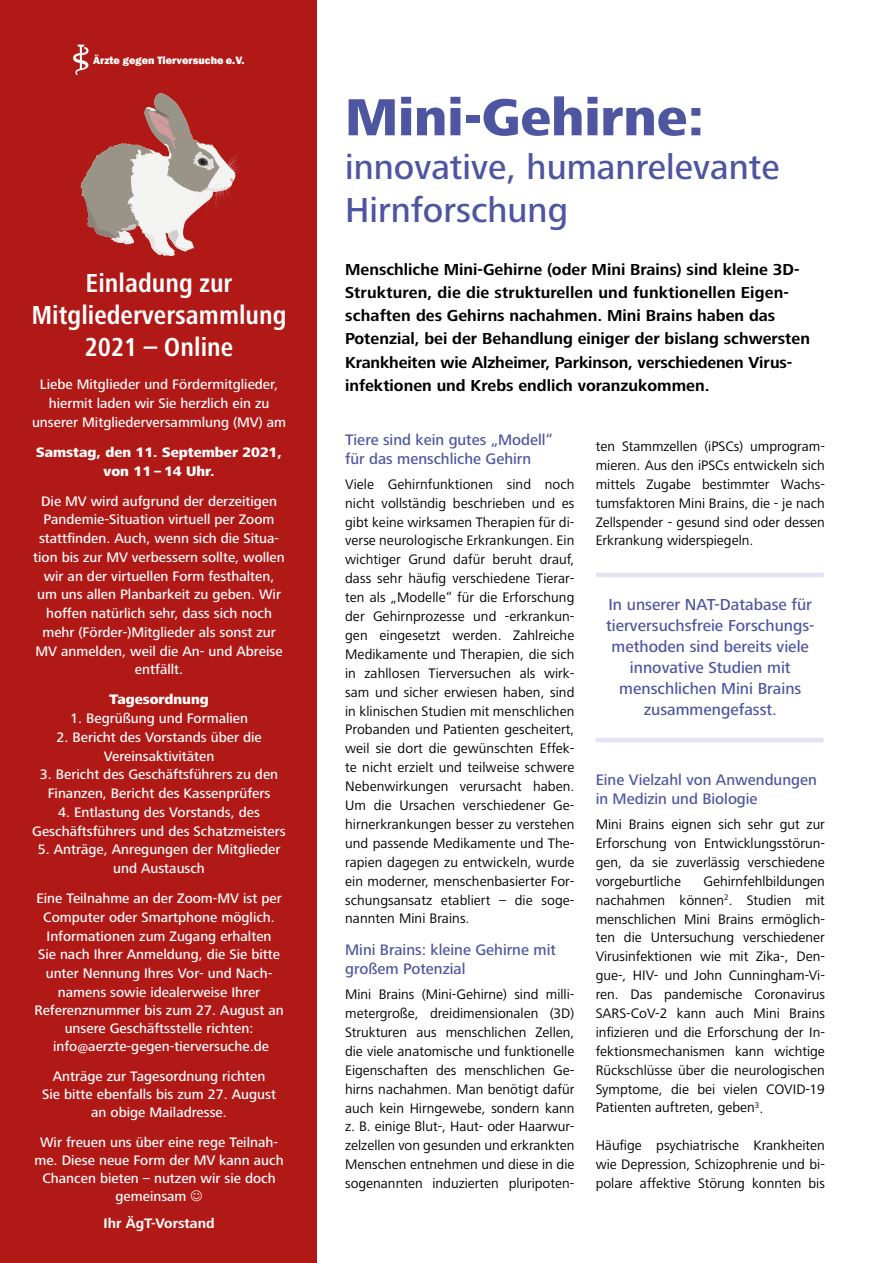
<style>
.page{position:relative;width:893px;height:1263px;background:#fff}
.page>*{position:absolute;margin:0;border:0;box-sizing:border-box;transform-origin:0 0}
.t1{font:800 54px "Frutiger Next LT";color:#4e55a1}
.t2{font:500 36px/43.2px "Frutiger Next LT";color:#4e55a1}
.t3{font:700 condensed 27px/32.4px "Frutiger Next LT";color:#fff;text-align:center}
.t4{font:700 16.5px/23.2px "Frutiger Next LT";color:#000}
.t5{font:500 16.5px/21px "Frutiger Next LT";color:#4e55a1;text-align:center}
.t6{font:500 15.75px/18.9px "Frutiger Next LT";color:#4e55a1}
.t7{font:14.25px/18.9px "Frutiger Next LT";color:#000;text-align:justify}
.t8{font:500 14.25px/18.8px "Frutiger Next LT";color:#fff;text-align:center}
.t9{font:800 14.25px/18.8px "Frutiger Next LT";color:#fff;text-align:center}
.t10{font:700 14.25px "Frutiger Next LT";color:#fff}
.t11{font:800 10.95px "Franklin Gothic";color:#fff}
</style>
<div class="page">
<div style="left:0;top:0;width:316px;height:1263px;background:#b11917"></div>
<svg style="left:73px;top:45px;width:16px;height:30px"></svg>
<svg style="left:80px;top:93px;width:160px;height:163px"></svg>
<hr style="left:596px;top:573px;width:227px;height:4px;background:#e4e3f3">
<hr style="left:596px;top:738px;width:227px;height:4px;background:#e4e3f3">
<p class="t11" style="left:93px;top:54px;width:153px">Ärzte gegen Tierversuche e.V.</p>
<h3 class="t3" style="left:31px;top:266px;width:257px">Einladung zur<br>Mitgliederversammlung<br>2021 – Online</h3>
<p class="t8" style="left:32px;top:375px;width:256px">Liebe Mitglieder und Fördermitglieder, hiermit laden wir Sie herzlich ein zu unserer Mitgliederversammlung (MV) am</p>
<p class="t9" style="left:36px;top:443px;width:247px">Samstag, den 11. September 2021, von 11 – 14 Uhr.</p>
<p class="t8" style="left:33px;top:491px;width:253px">Die MV wird aufgrund der derzeitigen Pandemie-Situation virtuell per Zoom stattfinden. Auch, wenn sich die Situa&shy;tion bis zur MV verbessern sollte, wollen wir an der virtuellen Form festhalten, um uns allen Planbarkeit zu geben. Wir hoffen natürlich sehr, dass sich noch mehr (Förder-)Mitglieder als sonst zur MV anmelden, weil die An- und Abreise entfällt.</p>
<p class="t9" style="left:109px;top:690px;width:101px">Tagesordnung</p>
<p class="t8" style="left:70px;top:709px;width:179px">1. Begrüßung und Formalien</p>
<p class="t8" style="left:56px;top:728px;width:207px">2. Bericht des Vorstands über die<br>Vereinsaktivitäten</p>
<p class="t8" style="left:40px;top:765px;width:240px">3. Bericht des Geschäftsführers zu den<br>Finanzen, Bericht des Kassenprüfers</p>
<p class="t8" style="left:32px;top:803px;width:255px">4. Entlastung des Vorstands, des<br>Geschäftsführers und des Schatzmeisters</p>
<p class="t8" style="left:38px;top:840px;width:244px">5. Anträge, Anregungen der Mitglieder und Austausch</p>
<p class="t8" style="left:34px;top:889px;width:251px">Eine Teilnahme an der Zoom-MV ist per Computer oder Smartphone möglich.<br>Informationen zum Zugang erhalten<br>Sie nach Ihrer Anmeldung, die Sie bitte unter Nennung Ihres Vor- und Nach&shy;namens sowie idealerweise Ihrer Referenznummer bis zum 27. August an unsere Geschäftsstelle richten: info@aerzte-gegen-tierversuche.de</p>
<p class="t8" style="left:42px;top:1067px;width:235px;line-height:18px">Anträge zur Tagesordnung richten<br>Sie bitte ebenfalls bis zum 27. August an obige Mailadresse.</p>
<p class="t8" style="left:40px;top:1133px;width:239px">Wir freuen uns über eine rege Teilnah-</p>
<p class="t8" style="left:34px;top:1151px;width:251px">me. Diese neue Form der MV kann auch</p>
<p class="t8" style="left:42px;top:1169px;width:235px">Chancen bieten – nutzen wir sie doch</p>
<p class="t8" style="left:115px;top:1187px;width:73px">gemeinsam</p>
<p class="t10" style="left:104px;top:1215px;width:113px">Ihr ÄgT-Vorstand</p>
<h1 class="t1" style="left:345px;top:87px;width:361px">Mini-Gehirne:</h1>
<h2 class="t2" style="left:345px;top:145px;width:436px">innovative, humanrelevante<br>Hirnforschung</h2>
<p class="t4" style="left:345px;top:258px;width:466px">Menschliche Mini-Gehirne (oder Mini Brains) sind kleine 3D-Strukturen, die die strukturellen und funktionellen Eigen&shy;schaften des Gehirns nachahmen. Mini Brains haben das Potenzial, bei der Behandlung einiger der bislang schwersten Krankheiten wie Alzheimer, Parkinson, verschiedenen Virus&shy;infektionen und Krebs endlich voranzukommen.</p>
<p class="t6" style="left:345px;top:430px;width:209px">Tiere sind kein gutes „Modell“ für das menschliche Gehirn</p>
<p class="t7" style="left:345px;top:475px;width:231px">Viele Gehirnfunktionen sind noch nicht vollständig beschrieben und es gibt keine wirksamen Therapien für di&shy;verse neurologische Erkrankungen. Ein wichtiger Grund dafür beruht drauf, dass sehr häufig verschiedene Tierar&shy;ten als „Modelle“ für die Erforschung der Gehirnprozesse und -erkrankun&shy;gen eingesetzt werden. Zahlreiche Medikamente und Therapien, die sich in zahllosen Tierversuchen als wirk&shy;sam und sicher erwiesen haben, sind in klinischen Studien mit menschlichen Probanden und Patienten gescheitert, weil sie dort die gewünschten Effek&shy;te nicht erzielt und teilweise schwere Nebenwirkungen verursacht haben.<br>Um die Ursachen verschiedener Ge&shy;hirnerkrankungen besser zu verstehen und passende Medikamente und The&shy;rapien dagegen zu entwickeln, wurde ein moderner, menschenbasierter For&shy;schungsansatz etabliert – die soge&shy;nannten Mini Brains.</p>
<p class="t6" style="left:345px;top:941px;width:212px">Mini Brains: kleine Gehirne mit großem Potenzial</p>
<p class="t7" style="left:345px;top:985px;width:231px">Mini Brains (Mini-Gehirne) sind milli&shy;metergroße, dreidimensionalen (3D)<br>Strukturen aus menschlichen Zellen, die viele anatomische und funktionelle Eigenschaften des menschlichen Ge&shy;hirns nachahmen. Man benötigt dafür auch kein Hirngewebe, sondern kann z. B. einige Blut-, Haut- oder Haarwur&shy;zelzellen von gesunden und erkrankten Menschen entnehmen und diese in die sogenannten induzierten pluripoten-</p>
<p class="t7" style="left:596px;top:437px;width:231px">ten Stammzellen (iPSCs) umprogram&shy;mieren. Aus den iPSCs entwickeln sich mittels Zugabe bestimmter Wachs&shy;tumsfaktoren Mini Brains, die - je nach Zellspender - gesund sind oder dessen Erkrankung widerspiegeln.</p>
<p class="t5" style="left:606px;top:594px;width:210px">In unserer NAT-Database für tierversuchsfreie Forschungs&shy;methoden sind bereits viele innovative Studien mit menschlichen Mini Brains zusammengefasst.</p>
<p class="t6" style="left:596px;top:770px;width:223px">Eine Vielzahl von Anwendungen in Medizin und Biologie</p>
<p class="t7" style="left:596px;top:815px;width:231px">Mini Brains eignen sich sehr gut zur Erforschung von Entwicklungsstörun&shy;gen, da sie zuverlässig verschiedene vorgeburtliche</p>
<p class="t7" style="left:596px;top:871px;width:231px;text-indent:108px">Gehirnfehlbildungen nachahmen können<sup>2</sup>. Studien mit menschlichen Mini Brains ermöglich&shy;ten die Untersuchung verschiedener Virusinfektionen wie mit Zika-, Den&shy;gue-, HIV- und John Cunningham-Vi&shy;ren. Das pandemische Coronavirus SARS-CoV-2 kann auch Mini Brains infizieren und die Erforschung der In&shy;fektionsmechanismen kann wichtige Rückschlüsse über die neurologischen Symptome, die bei vielen COVID-19<br>Patienten auftreten, geben<sup>3</sup>.</p>
<p class="t7" style="left:596px;top:1136px;width:231px">Häufige psychiatrische Krankheiten wie Depression, Schizophrenie und bi&shy;polare affektive Störung konnten bis</p>
</div>
